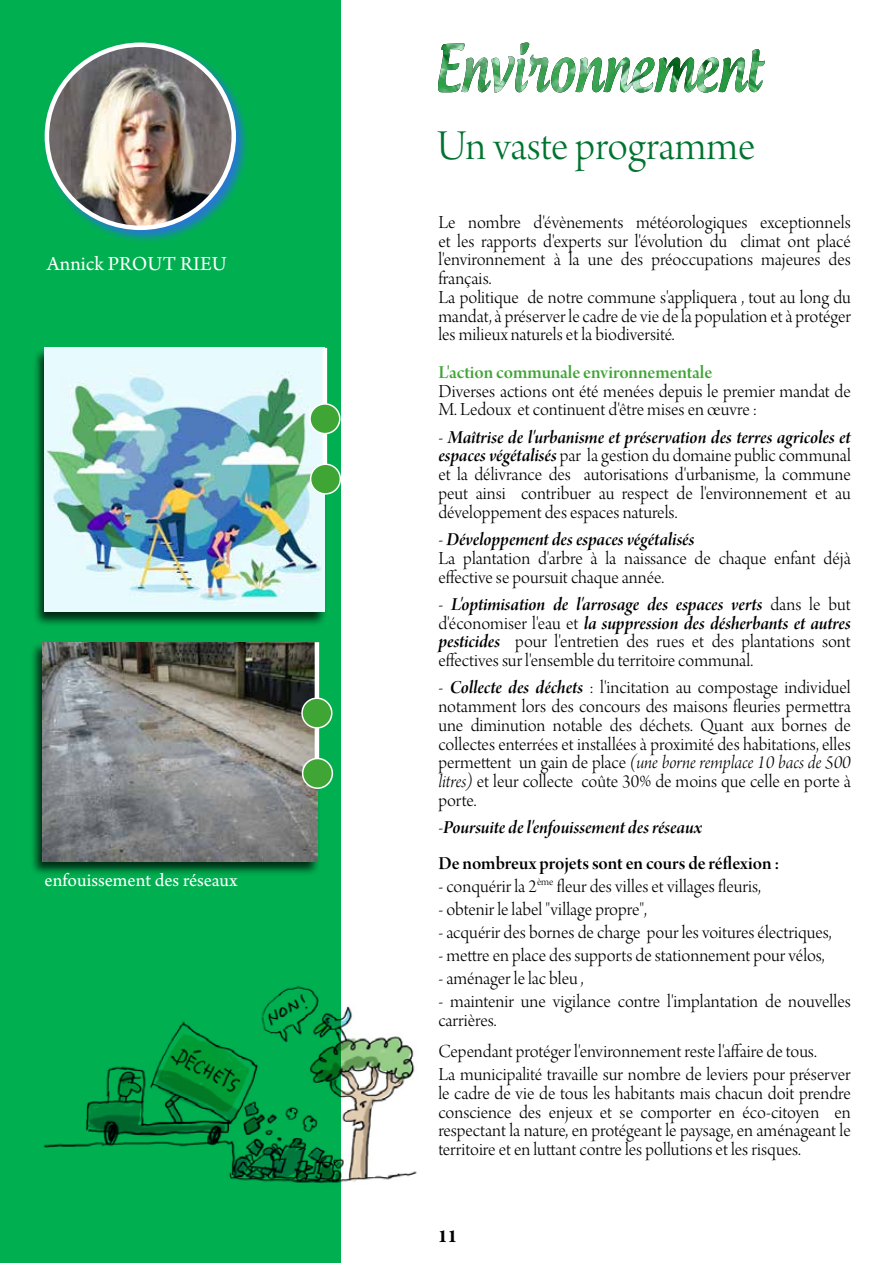
<style>
.page{position:relative;width:893px;height:1263px;background:#fff}
.page>*{position:absolute;margin:0;border:0;box-sizing:border-box;transform-origin:0 0}
.t1{font:45px "Arno Pro Light Display";letter-spacing:-.005em;color:#007330}
.t2{font:21px "Arno Pro";color:#fff}
.t3{font:19.5px/18.8px "Arno Pro Light Display";color:#000}
.t4{font:19.5px/18.8px "Arno Pro Smbd Italic Display";letter-spacing:-.005em;color:#000}
.t5{font:19.5px "Arno Pro Light Italic Display";letter-spacing:-.005em;color:#000}
.t6{font:19.5px "Arno Pro Smbd Display";letter-spacing:-.005em;color:#000}
.t7{font:19.5px "Arno Pro Smbd Display";letter-spacing:-.005em;color:#3fa535}
.t8{font:19.5px "Arno Pro";letter-spacing:-.005em;color:#fff}
.t9{font:700 19.5px "Arno Pro";color:#000}
.s1{font-family:"Arno Pro Light Display"}
.s2{font-family:"Arno Pro Smbd Italic Display"}
.s3{font-family:"Arno Pro Light Italic Display"}
</style>
<div class="page">
<div style="left:0;top:0;width:340px;height:1263px;background:#00b050"></div>
<div style="left:42px;top:40px;width:208px;height:204px;background:#36f;opacity:.75"></div>
<img style="left:47px;top:46px;width:187px;height:182px">
<div style="left:45px;top:43px;width:191px;height:187px;border:4px solid #fff;border-radius:50%"></div>
<img style="left:438px;top:43px;width:327px;height:50px">
<div style="left:32px;top:347px;width:296px;height:280px;background:#000;opacity:.75"></div>
<img style="left:45px;top:348px;width:279px;height:264px">
<hr style="left:323px;top:348px;width:4px;height:131px;background:#fff">
<div style="left:310px;top:404px;width:30px;height:30px;background:#3fa535;border-radius:50%"></div>
<div style="left:309px;top:403px;width:31px;height:31px;border:2px solid #fff;border-radius:50%"></div>
<div style="left:311px;top:464px;width:29px;height:30px;background:#3fa535;border-radius:50%"></div>
<div style="left:310px;top:463px;width:31px;height:32px;border:2px solid #fff;border-radius:50%"></div>
<img style="left:43px;top:967px;width:374px;height:232px">
<div style="left:30px;top:641px;width:291px;height:236px;background:#000;opacity:.75"></div>
<img style="left:42px;top:642px;width:275px;height:219px">
<hr style="left:315px;top:642px;width:4px;height:131px;background:#fff">
<div style="left:302px;top:698px;width:30px;height:30px;background:#3fa535;border-radius:50%"></div>
<div style="left:301px;top:697px;width:31px;height:32px;border:2px solid #fff;border-radius:50%"></div>
<div style="left:303px;top:758px;width:29px;height:30px;background:#3fa535;border-radius:50%"></div>
<div style="left:302px;top:758px;width:31px;height:31px;border:2px solid #fff;border-radius:50%"></div>
<p class="t2" style="left:47px;top:252px;width:181px">Annick PROUT RIEU</p>
<p class="t8" style="left:45px;top:869px;width:194px">enfouissement des réseaux</p>
<h1 class="t1" style="left:437px;top:121px;width:320px">Un vaste programme</h1>
<p class="t3" style="left:438px;top:214px;width:414px">Le nombre d'évènements météorologiques exceptionnels et les rapports d'experts sur l'évolution du climat ont placé l'environnement à la une des préoccupations majeures des français.<br>La politique de notre commune s'appliquera , tout au long du mandat, à préserver le cadre de vie de la population et à protéger les milieux naturels et la biodiversité.</p>
<p class="t7" style="left:438px;top:361px;width:275px">L'action communale environnementale</p>
<p class="t3" style="left:438px;top:383px;width:414px">Diverses actions ont été menées depuis le premier mandat de<br>M. Ledoux et continuent d'être mises en œuvre :</p>
<p class="t4" style="left:438px;top:429px;width:414px"><span class="s1">-</span> Maîtrise de l'urbanisme et préservation des terres agricoles et</p>
<p class="t3" style="left:438px;top:448px;width:414px;text-align:justify"><span class="s2">espaces végétalisés</span> par la gestion du domaine public communal et la délivrance des autorisations d'urbanisme, la commune peut ainsi contribuer au respect de l'environnement et au développement des espaces naturels.</p>
<p class="t4" style="left:438px;top:531px;width:258px"><span class="s1">-</span> Développement des espaces végétalisés</p>
<p class="t3" style="left:438px;top:550px;width:414px">La plantation d'arbre à la naissance de chaque enfant déjà effective se poursuit chaque année.</p>
<p class="t4" style="left:438px;top:596px;width:414px"><span class="s1">-</span> L'optimisation de l'arrosage des espaces verts <span class="s1">dans le but d'économiser l'eau et</span> la suppression des désherbants et autres</p>
<p class="t3" style="left:438px;top:633px;width:414px"><span class="s2">pesticides</span> pour l'entretien des rues et des plantations sont effectives sur l'ensemble du territoire communal.</p>
<p class="t3" style="left:438px;top:679px;width:414px;text-align:justify">- <span class="s2">Collecte des déchets</span> : l'incitation au compostage individuel notamment lors des concours des maisons fleuries permettra une diminution notable des déchets. Quant aux bornes de collectes enterrées et installées à proximité des habitations, elles</p>
<p class="t5" style="left:438px;top:752px;width:414px"><span class="s1">permettent un gain de place</span> (une borne remplace 10 bacs de 500</p>
<p class="t3" style="left:438px;top:773px;width:414px"><span class="s3">litres)</span> et leur collecte coûte 30% de moins que celle en porte à porte.</p>
<p class="t4" style="left:438px;top:819px;width:265px"><span class="s1">-</span>Poursuite de l'enfouissement des réseaux</p>
<p class="t6" style="left:438px;top:852px;width:343px">De nombreux projets sont en cours de réflexion :</p>
<p class="t3" style="left:438px;top:878px;width:324px">- conquérir la 2<sup>ème</sup> fleur des villes et villages fleuris,</p>
<p class="t3" style="left:438px;top:901px;width:210px">- obtenir le label "village propre",</p>
<p class="t3" style="left:438px;top:924px;width:395px">- acquérir des bornes de charge pour les voitures électriques,</p>
<p class="t3" style="left:438px;top:947px;width:388px">- mettre en place des supports de stationnement pour vélos,</p>
<p class="t3" style="left:438px;top:970px;width:147px">- aménager le lac bleu ,</p>
<p class="t3" style="left:438px;top:993px;width:414px">- maintenir une vigilance contre l'implantation de nouvelles carrières.</p>
<p class="t3" style="left:438px;top:1041px;width:414px;line-height:23px">Cependant protéger l'environnement reste l'affaire de tous.<br>La municipalité travaille sur nombre de leviers pour préserver</p>
<p class="t3" style="left:438px;top:1085px;width:414px;text-align:justify">le cadre de vie de tous les habitants mais chacun doit prendre conscience des enjeux et se comporter en éco-citoyen en respectant la nature, en protégeant le paysage, en aménageant le territoire et en luttant contre les pollutions et les risques.</p>
<p class="t9" style="left:438px;top:1225px;width:21px">11</p>
</div>
